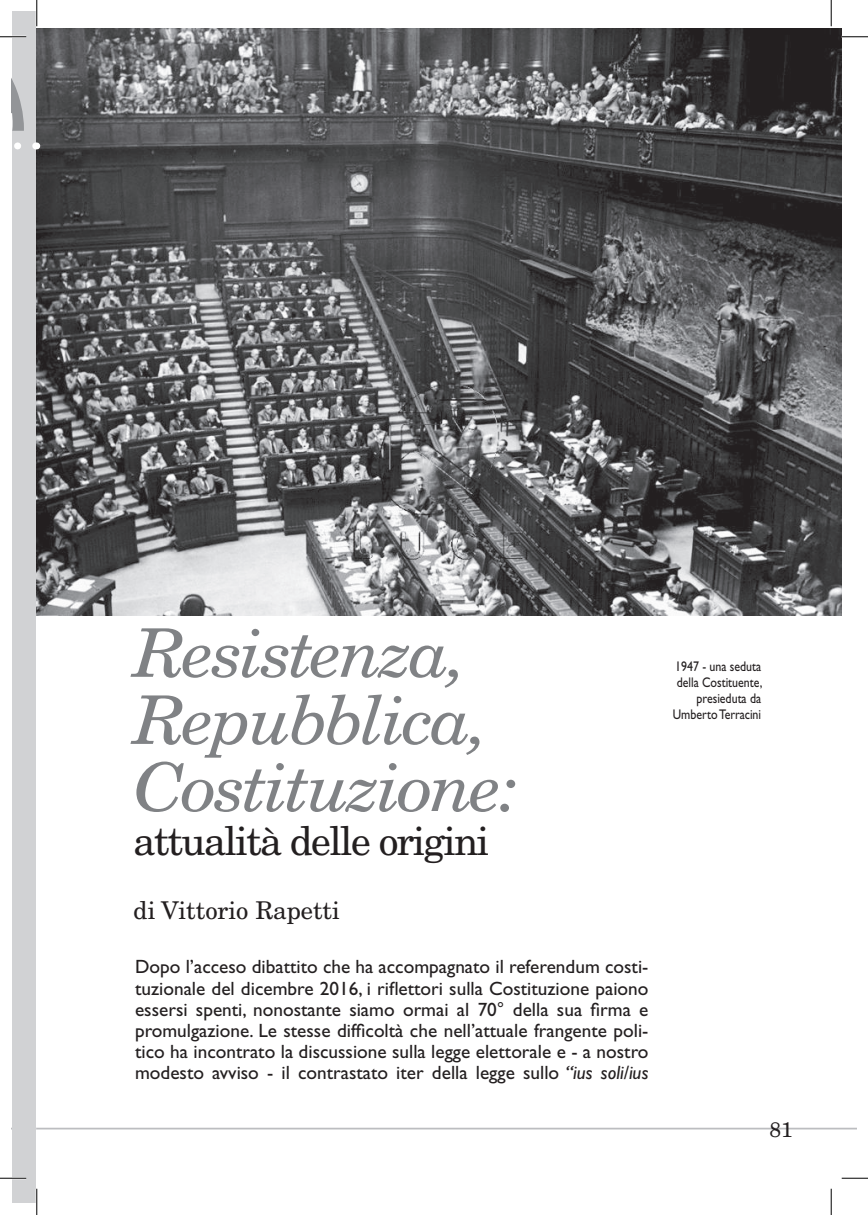
<style>
.page{position:relative;width:868px;height:1215px;background:#fff}
.page>*{position:absolute;margin:0;border:0;box-sizing:border-box;transform-origin:0 0}
.t1{font:italic 67.02px/67px "New Century Schlbk LT Std";letter-spacing:-.04em;color:#808285;scale:1.05 1}
.t2{font:39.55px "New Century Schlbk LT Std";letter-spacing:-.04em;color:#231f20}
.t3{font:24.5px "New Century Schlbk LT Std";color:#231f20}
.t4{font:21px "New Century Schlbk LT Std";color:#231f20}
.t5{font:19.25px/21px "Gill Sans Std";color:#231f20;text-align:justify}
.t6{font:14px/15.8px "Gill Sans Std";color:#231f20;text-align:right;scale:.85 1}
.s1{font-style:italic}
</style>
<div class="page">
<hr style="left:12px;top:1127px;width:25px;height:2px;background:#bcbdc0">
<hr style="left:37px;top:1127px;width:818px;height:2px;background:#bcbdc0">
<img style="left:37px;top:28px;width:804px;height:587px">
<div style="left:12px;top:12px;width:24px;height:1190px;background:#d1d2d4"></div>
<svg style="left:12px;top:80px;width:12px;height:51px"></svg>
<svg style="left:14px;top:142px;width:7px;height:7px"></svg>
<hr style="left:0;top:36px;width:26px;height:2px;background:#fff">
<hr style="left:0;top:1177px;width:26px;height:2px;background:#fff">
<svg style="left:0;top:36px;width:26px;height:1px"></svg>
<svg style="left:841px;top:36px;width:26px;height:1px"></svg>
<svg style="left:0;top:1177px;width:26px;height:1px"></svg>
<svg style="left:841px;top:1177px;width:26px;height:1px"></svg>
<svg style="left:36px;top:0;width:1px;height:26px"></svg>
<svg style="left:36px;top:1188px;width:1px;height:26px"></svg>
<svg style="left:830px;top:0;width:1px;height:26px"></svg>
<svg style="left:830px;top:1188px;width:1px;height:26px"></svg>
<h1 class="t1" style="left:133px;top:619px;width:368px">Resistenza,<br>Repubblica,<br>Costituzione:</h1>
<h2 class="t2" style="left:133px;top:816px;width:357px">attualità delle origini</h2>
<p class="t3" style="left:133px;top:895px;width:208px">di Vittorio Rapetti</p>
<p class="t5" style="left:135px;top:956px;width:514px">Dopo l’acceso dibattito che ha accompagnato il referendum costi&shy;tuzionale del dicembre 2016, i riflettori sulla Costituzione paiono essersi spenti, nonostante siamo ormai al 70° della sua firma e promulgazione. Le stesse difficoltà che nell’attuale frangente poli&shy;tico ha incontrato la discussione sulla legge elettorale e - a nostro modesto avviso - il contrastato iter della legge sullo <span class="s1">“ius soli/ius</span></p>
<p class="t6" style="left:672px;top:658px;width:107px">1947 - una seduta della Costituente, presieduta da<br>Umberto Terracini</p>
<p class="t4" style="left:769px;top:1116px;width:25px">81</p>
</div>
